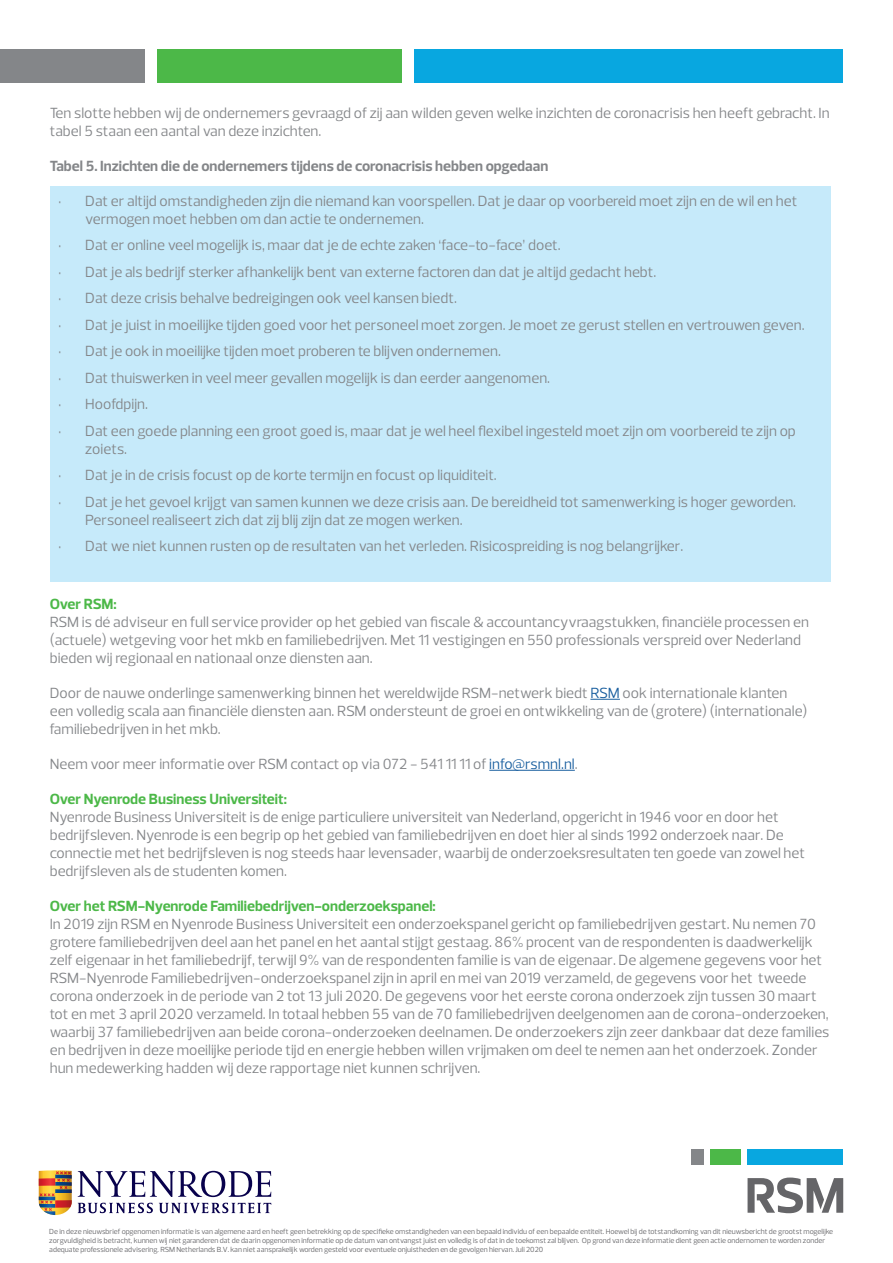
<style>
.page{position:relative;width:893px;height:1263px;background:#fff}
.page>*{position:absolute;margin:0;border:0;box-sizing:border-box;transform-origin:0 0}
.Body{font:15px/18px "Prelo";color:#848689}
.Body-2{font:700 15px "Prelo";color:#848689}
.Disclaimer{font:7.5px/9px "Prelo";color:#656568}
.s1{font-weight:700;color:#4cb848}
.s2{color:#175d9e}
</style>
<div class="page">
<div style="left:747px;top:1149px;width:96px;height:16px;background:#08a7e0"></div>
<div style="left:691px;top:1149px;width:12px;height:16px;background:#848689"></div>
<div style="left:710px;top:1149px;width:31px;height:16px;background:#4cb848"></div>
<svg style="left:747px;top:1177px;width:96px;height:36px"></svg>
<svg style="left:39px;top:1170px;width:33px;height:45px"></svg>
<svg style="left:78px;top:1171px;width:193px;height:26px"></svg>
<svg style="left:78px;top:1203px;width:75px;height:10px"></svg>
<svg style="left:159px;top:1203px;width:112px;height:10px"></svg>
<div style="left:157px;top:50px;width:245px;height:33px;background:#4cb848"></div>
<div style="left:415px;top:50px;width:428px;height:33px;background:#08a7e0"></div>
<div style="left:0;top:50px;width:145px;height:33px;background:#848689"></div>
<hr style="left:590px;top:699px;width:30px;height:1px;background:#175d9e">
<hr style="left:489px;top:770px;width:86px;height:1px;background:#175d9e">
<div style="left:50px;top:186px;width:781px;height:395px;background:#c6eafa"></div>
<p class="Body" style="left:50px;top:104px;width:781px">Ten slotte hebben wij de ondernemers gevraagd of zij aan wilden geven welke inzichten de coronacrisis hen heeft gebracht. In tabel 5 staan een aantal van deze inzichten.</p>
<p class="Body-2" style="left:50px;top:156px;width:500px">Tabel 5. Inzichten die de ondernemers tijdens de coronacrisis hebben opgedaan</p>
<p class="Body" style="left:85px;top:192px;width:713px;text-indent:-27px">• Dat er altijd omstandigheden zijn die niemand kan voorspellen. Dat je daar op voorbereid moet zijn en de wil en het vermogen moet hebben om dan actie te ondernemen.</p>
<p class="Body" style="left:58px;top:236px;width:504px">• Dat er online veel mogelijk is, maar dat je de echte zaken ‘face-to-face’ doet.</p>
<p class="Body" style="left:58px;top:263px;width:600px">• Dat je als bedrijf sterker afhankelijk bent van externe factoren dan dat je altijd gedacht hebt.</p>
<p class="Body" style="left:58px;top:289px;width:400px">• Dat deze crisis behalve bedreigingen ook veel kansen biedt.</p>
<p class="Body" style="left:58px;top:316px;width:748px">• Dat je juist in moeilijke tijden goed voor het personeel moet zorgen. Je moet ze gerust stellen en vertrouwen geven.</p>
<p class="Body" style="left:58px;top:342px;width:444px">• Dat je ook in moeilijke tijden moet proberen te blijven ondernemen.</p>
<p class="Body" style="left:58px;top:369px;width:493px">• Dat thuiswerken in veel meer gevallen mogelijk is dan eerder aangenomen.</p>
<p class="Body" style="left:58px;top:395px;width:91px">• Hoofdpijn.</p>
<p class="Body" style="left:85px;top:422px;width:712px;text-indent:-27px">• Dat een goede planning een groot goed is, maar dat je wel heel flexibel ingesteld moet zijn om voorbereid te zijn op zoiets.</p>
<p class="Body" style="left:58px;top:466px;width:440px">• Dat je in de crisis focust op de korte termijn en focust op liquiditeit.</p>
<p class="Body" style="left:85px;top:493px;width:712px;text-indent:-27px">• Dat je het gevoel krijgt van samen kunnen we deze crisis aan. De bereidheid tot samenwerking is hoger geworden.<br>Personeel realiseert zich dat zij blij zijn dat ze mogen werken.</p>
<p class="Body" style="left:58px;top:537px;width:626px">• Dat we niet kunnen rusten op de resultaten van het verleden. Risicospreiding is nog belangrijker.</p>
<p class="Body" style="left:50px;top:595px;width:761px"><span class="s1">Over RSM:<br></span>RSM is dé adviseur en full service provider op het gebied van fiscale &amp; accountancyvraagstukken, financiële processen en (actuele) wetgeving voor het mkb en familiebedrijven. Met 11 vestigingen en 550 professionals verspreid over Nederland bieden wij regionaal en nationaal onze diensten aan.</p>
<p class="Body" style="left:50px;top:684px;width:759px">Door de nauwe onderlinge samenwerking binnen het wereldwijde RSM-netwerk biedt <span class="s2">RSM</span> ook internationale klanten een volledig scala aan financiële diensten aan. RSM ondersteunt de groei en ontwikkeling van de (grotere) (internationale) familiebedrijven in het mkb.</p>
<p class="Body" style="left:50px;top:755px;width:529px">Neem voor meer informatie over RSM contact op via 072 - 541 11 11 of <span class="s2">info@rsmnl.nl</span>.</p>
<p class="Body" style="left:50px;top:790px;width:757px"><span class="s1">Over Nyenrode Business Universiteit:<br></span>Nyenrode Business Universiteit is de enige particuliere universiteit van Nederland, opgericht in 1946 voor en door het bedrijfsleven. Nyenrode is een begrip op het gebied van familiebedrijven en doet hier al sinds 1992 onderzoek naar. De connectie met het bedrijfsleven is nog steeds haar levensader, waarbij de onderzoeksresultaten ten goede van zowel het bedrijfsleven als de studenten komen.</p>
<p class="Body" style="left:50px;top:897px;width:781px"><span class="s1">Over het RSM-Nyenrode Familiebedrijven-onderzoekspanel:<br></span>In 2019 zijn RSM en Nyenrode Business Universiteit een onderzoekspanel gericht op familiebedrijven gestart. Nu nemen 70 grotere familiebedrijven deel aan het panel en het aantal stijgt gestaag. 86% procent van de respondenten is daadwerkelijk zelf eigenaar in het familiebedrijf, terwijl 9% van de respondenten familie is van de eigenaar. De algemene gegevens voor het RSM-Nyenrode Familiebedrijven-onderzoekspanel zijn in april en mei van 2019 verzameld, de gegevens voor het tweede corona onderzoek in de periode van 2 tot 13 juli 2020. De gegevens voor het eerste corona onderzoek zijn tussen 30 maart tot en met 3 april 2020 verzameld. In totaal hebben 55 van de 70 familiebedrijven deelgenomen aan de corona-onderzoeken, waarbij 37 familiebedrijven aan beide corona-onderzoeken deelnamen. De onderzoekers zijn zeer dankbaar dat deze families en bedrijven in deze moeilijke periode tijd en energie hebben willen vrijmaken om deel te nemen aan het onderzoek. Zonder hun medewerking hadden wij deze rapportage niet kunnen schrijven.</p>
<p class="Disclaimer" style="left:49px;top:1227px;width:785px">De in deze nieuwsbrief opgenomen informatie is van algemene aard en heeft geen betrekking op de specifieke omstandigheden van een bepaald individu of een bepaalde entiteit. Hoewel bij de totstandkoming van dit nieuwsbericht de grootst mogelijke zorgvuldigheid is betracht, kunnen wij niet garanderen dat de daarin opgenomen informatie op de datum van ontvangst juist en volledig is of dat in de toekomst zal blijven. Op grond van deze informatie dient geen actie ondernomen te worden zonder adequate professionele advisering. RSM Netherlands B.V. kan niet aansprakelijk worden gesteld voor eventuele onjuistheden en de gevolgen hiervan. Juli 2020</p>
</div>
